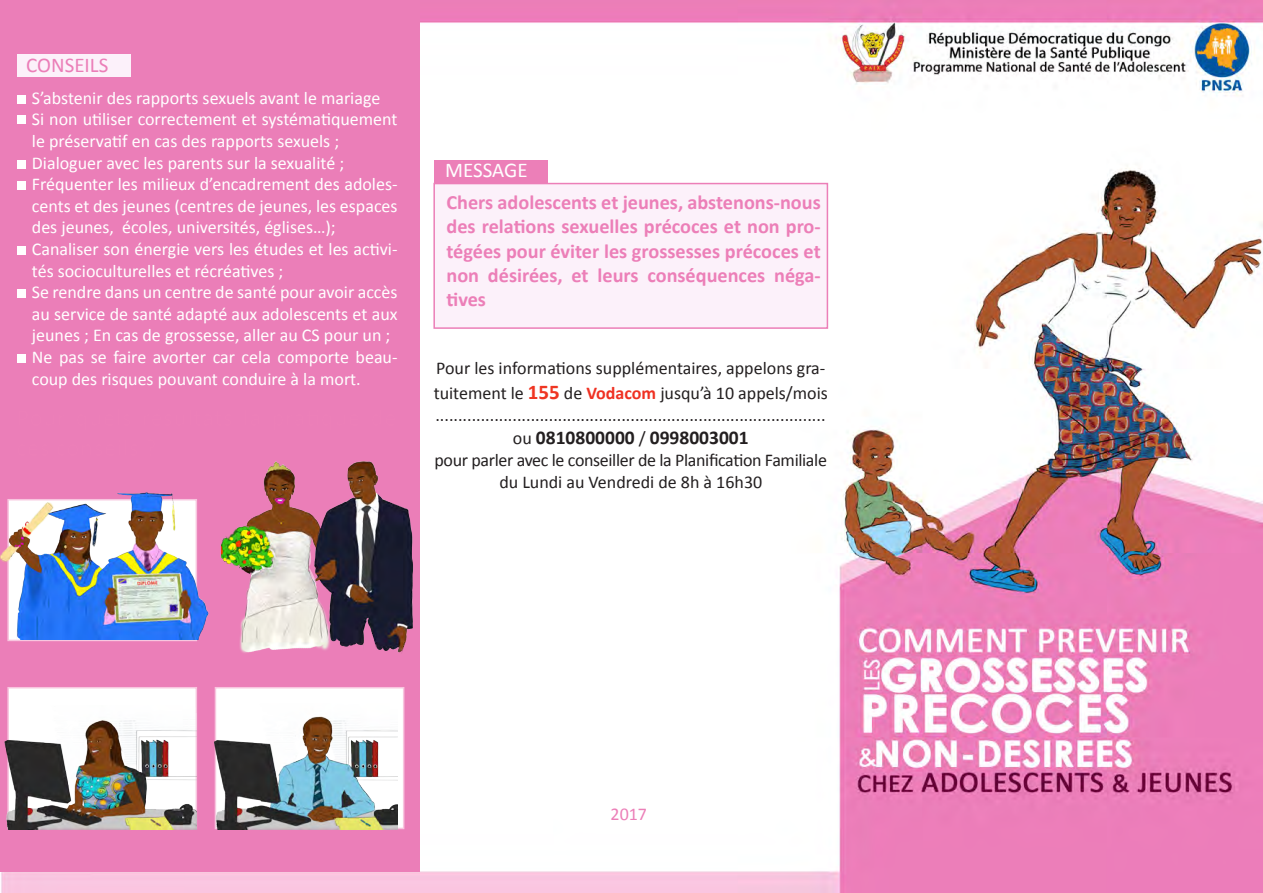
<style>
.page{position:relative;width:1263px;height:893px;background:#fff}
.page>*{position:absolute;margin:0;border:0;box-sizing:border-box;transform-origin:0 0}
.t1{font:21px "Calibri";color:#eb7eb8}
.t2{font:21px "Calibri";letter-spacing:-.005em;color:#fff}
.t3{font:700 20.25px/24.3px "Calibri";color:#ec7fb8;text-align:justify}
.t4{font:700 19.5px "Calibri";color:#231f20}
.t5{font:18px/21.6px "Calibri";color:#fff}
.t6{font:18px/25.2px "Calibri";color:#231f20}
.t7{font:18px/21.6px "Calibri";letter-spacing:-.02em;color:#231f20;text-align:center}
.t8{font:18px "Calibri";color:#ec7fb8}
.s1{font-weight:700;font-size:21px;color:#ef3522}
.s2{font-weight:700;color:#ef3122}
.s3{font-weight:400;font-size:18px}
</style>
<div class="page">
<img style="left:0;top:0;width:1263px;height:893px">
<div style="left:1px;top:1px;width:419px;height:871px;background:#eb7eb8"></div>
<div style="left:434px;top:160px;width:114px;height:23px;background:#ec7fb8"></div>
<div style="left:433px;top:183px;width:395px;height:146px;background:#fcf1fa;border:2px solid #ec7fb8"></div>
<div style="left:17px;top:115px;width:9px;height:9px;background:#fff"></div>
<div style="left:17px;top:95px;width:9px;height:8px;background:#fff"></div>
<div style="left:17px;top:160px;width:9px;height:8px;background:#fff"></div>
<div style="left:17px;top:181px;width:9px;height:9px;background:#fff"></div>
<div style="left:17px;top:246px;width:9px;height:8px;background:#fff"></div>
<div style="left:17px;top:289px;width:9px;height:9px;background:#fff"></div>
<div style="left:17px;top:354px;width:9px;height:9px;background:#fff"></div>
<div style="left:17px;top:54px;width:113px;height:23px;background:#fcf1fa"></div>
<img style="left:221px;top:461px;width:193px;height:192px">
<div style="left:7px;top:687px;width:190px;height:142px;background:#fff;border:2px solid #f8c6df"></div>
<img style="left:0;top:705px;width:196px;height:124px">
<div style="left:215px;top:687px;width:189px;height:142px;background:#fff;border:2px solid #f8c6df"></div>
<img style="left:214px;top:687px;width:184px;height:142px">
<img style="left:0;top:488px;width:209px;height:151px">
<p class="t1" style="left:26px;top:52px;width:84px">CONSEILS</p>
<p class="t5" style="left:32px;top:87px;width:350px">S’abstenir des rapports sexuels avant le mariage</p>
<p class="t5" style="left:32px;top:109px;width:367px">Si non utiliser correctement et systématiquement le préservatif en cas des rapports sexuels ;</p>
<p class="t5" style="left:32px;top:152px;width:314px">Dialoguer avec les parents sur la sexualité ;</p>
<p class="t5" style="left:32px;top:174px;width:367px;text-align:justify">Fréquenter les milieux d’encadrement des adoles&shy;cents et des jeunes (centres de jeunes, les espaces des jeunes, écoles, universités, églises…);</p>
<p class="t5" style="left:32px;top:238px;width:367px">Canaliser son énergie vers les études et les activi&shy;tés socioculturelles et récréatives ;</p>
<p class="t5" style="left:32px;top:282px;width:367px;text-align:justify">Se rendre dans un centre de santé pour avoir accès au service de santé adapté aux adolescents et aux jeunes ; En cas de grossesse, aller au CS pour un ;</p>
<p class="t5" style="left:32px;top:346px;width:367px">Ne pas se faire avorter car cela comporte beau&shy;coup des risques pouvant conduire à la mort.</p>
<p class="t2" style="left:445px;top:157px;width:84px">MESSAGE</p>
<p class="t3" style="left:446px;top:190px;width:376px">Chers adolescents et jeunes, abstenons-nous des relations sexuelles précoces et non pro&shy;tégées pour éviter les grossesses précoces et non désirées, et leurs conséquences néga&shy;tives</p>
<p class="t6" style="left:434px;top:356px;width:396px">Pour les informations supplémentaires, appelons gra&shy;tuitement le <span class="s1">155</span> de <span class="s2">Vodacom</span> jusqu’à 10 appels/mois</p>
<p class="t6" style="left:435px;top:402px;width:392px">......................................................................................</p>
<p class="t4" style="left:513px;top:425px;width:237px"><span class="s3">ou</span> 0810800000 <span class="s3">/</span> 0998003001</p>
<p class="t7" style="left:434px;top:449px;width:394px">pour parler avec le conseiller de la Planification Familiale du Lundi au Vendredi de 8h à 16h30</p>
<p class="t8" style="left:611px;top:803px;width:38px">2017</p>
</div>
